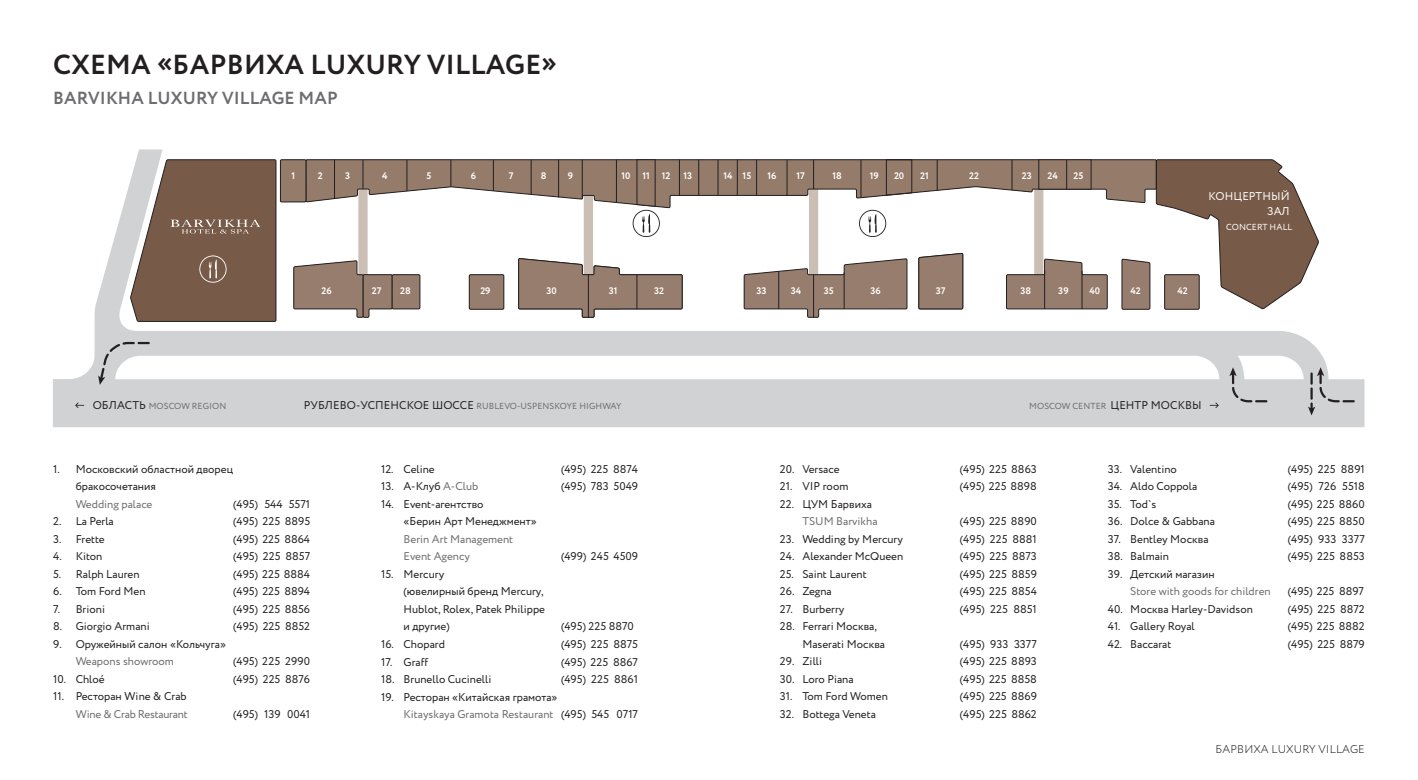
<style>
.page{position:relative;width:1418px;height:780px;background:#fff}
.page>*{position:absolute;margin:0;border:0;box-sizing:border-box;transform-origin:0 0}
.t1{font:700 27.5px "Circe";letter-spacing:.01em;color:#231f20}
.t2{font:700 17.5px "Circe";letter-spacing:.01em;color:#6c6d70}
.t3{font:11.25px/17.5px "Circe";color:#231f20}
.t4{font:11.25px/17.5px "Circe";color:#6c6d70}
.t5{font:300 11.25px "Circe";letter-spacing:.01em;color:#231f20}
.t6{font:11.25px "Circe";letter-spacing:-.02em;color:#6c6d70}
.t7{font:11.25px/15px "Circe";letter-spacing:.01em;color:#fff;text-align:right}
.t8{font:700 9.5px "Circe";color:#fff}
.t9{font:8.75px "Circe";letter-spacing:.01em;color:#6c6d70}
.t10{font:8.75px "Circe";letter-spacing:.01em;color:#fff}
.s1{font-size:11.25px;color:#231f20}
.s2{color:#6c6d70}
</style>
<div class="page">
<svg style="left:53px;top:149px;width:1311px;height:278px;fill:#d1d2d4"></svg>
<svg style="left:1307px;top:367px;width:47px;height:48px;background:#c7c7c9"></svg>
<svg style="left:1229px;top:367px;width:38px;height:35px"></svg>
<svg style="left:98px;top:342px;width:52px;height:43px"></svg>
<svg style="left:75px;top:402px;width:9px;height:6px"></svg>
<svg style="left:1209px;top:402px;width:9px;height:6px"></svg>
<svg style="left:293px;top:159px;width:1026px;height:159px"></svg>
<h1 class="t1" style="left:53px;top:47px;width:505px">СХЕМА «БАРВИХА LUXURY VILLAGE»</h1>
<h2 class="t2" style="left:53px;top:87px;width:286px">BARVIKHA LUXURY VILLAGE MAP</h2>
<p class="t8" style="left:291px;top:169px;width:5px">1</p>
<p class="t8" style="left:318px;top:169px;width:6px">2</p>
<p class="t8" style="left:345px;top:169px;width:7px">3</p>
<p class="t8" style="left:382px;top:169px;width:7px">4</p>
<p class="t8" style="left:426px;top:169px;width:6px">5</p>
<p class="t8" style="left:471px;top:169px;width:7px">6</p>
<p class="t8" style="left:509px;top:169px;width:6px">7</p>
<p class="t8" style="left:541px;top:169px;width:7px">8</p>
<p class="t8" style="left:568px;top:169px;width:7px">9</p>
<p class="t8" style="left:662px;top:169px;width:10px">12</p>
<p class="t8" style="left:683px;top:169px;width:10px">13</p>
<p class="t8" style="left:723px;top:169px;width:29px">14 15</p>
<p class="t8" style="left:767px;top:169px;width:11px">16</p>
<p class="t8" style="left:796px;top:169px;width:10px">17</p>
<p class="t8" style="left:832px;top:169px;width:11px">18</p>
<p class="t8" style="left:869px;top:169px;width:10px">19</p>
<p class="t8" style="left:894px;top:169px;width:12px">20</p>
<p class="t8" style="left:920px;top:169px;width:10px">21</p>
<p class="t8" style="left:969px;top:169px;width:11px">22</p>
<p class="t8" style="left:1021px;top:169px;width:12px">23</p>
<p class="t8" style="left:1047px;top:169px;width:12px">24</p>
<p class="t8" style="left:1073px;top:169px;width:11px">25</p>
<p class="t8" style="left:621px;top:169px;width:30px">10 11</p>
<p class="t7" style="left:1208px;top:189px;width:83px">КОНЦЕРТНЫЙ<br>ЗАЛ</p>
<p class="t10" style="left:1226px;top:221px;width:68px">CONCERT HALL</p>
<p class="t8" style="left:321px;top:284px;width:12px">26</p>
<p class="t8" style="left:372px;top:284px;width:11px">27</p>
<p class="t8" style="left:400px;top:284px;width:12px">28</p>
<p class="t8" style="left:480px;top:284px;width:12px">29</p>
<p class="t8" style="left:546px;top:284px;width:12px">30</p>
<p class="t8" style="left:609px;top:284px;width:10px">31</p>
<p class="t8" style="left:654px;top:284px;width:12px">32</p>
<p class="t8" style="left:756px;top:284px;width:12px">33</p>
<p class="t8" style="left:791px;top:284px;width:12px">34</p>
<p class="t8" style="left:824px;top:284px;width:11px">35</p>
<p class="t8" style="left:870px;top:284px;width:12px">36</p>
<p class="t8" style="left:935px;top:284px;width:11px">37</p>
<p class="t8" style="left:1020px;top:284px;width:12px">38</p>
<p class="t8" style="left:1058px;top:284px;width:12px">39</p>
<p class="t8" style="left:1089px;top:284px;width:12px">40</p>
<p class="t8" style="left:1130px;top:284px;width:12px">42</p>
<p class="t8" style="left:1177px;top:284px;width:12px">42</p>
<p class="t9" style="left:93px;top:400px;width:135px"><span class="s1">ОБЛАСТЬ</span> MOSCOW REGION</p>
<p class="t9" style="left:304px;top:400px;width:319px"><span class="s1">РУБЛЕВО-УСПЕНСКОЕ ШОССЕ</span> RUBLEVO-USPENSKOYE HIGHWAY</p>
<p class="t9" style="left:1029px;top:400px;width:174px">MOSCOW CENTER <span class="s1">ЦЕНТР МОСКВЫ</span></p>
<p class="t3" style="left:76px;top:460px;width:159px;text-indent:-22px">1. Московский областной дворец бракосочетания</p>
<p class="t4" style="left:76px;top:495px;width:78px">Wedding palace</p>
<p class="t3" style="left:233px;top:495px;width:78px">(495) 544 5571</p>
<p class="t3" style="left:53px;top:513px;width:62px">2. La Perla</p>
<p class="t3" style="left:233px;top:513px;width:78px">(495) 225 8895</p>
<p class="t3" style="left:53px;top:530px;width:53px">3. Frette</p>
<p class="t3" style="left:233px;top:530px;width:78px">(495) 225 8864</p>
<p class="t3" style="left:53px;top:548px;width:51px">4. Kiton</p>
<p class="t3" style="left:233px;top:548px;width:78px">(495) 225 8857</p>
<p class="t3" style="left:53px;top:565px;width:88px">5. Ralph Lauren</p>
<p class="t3" style="left:233px;top:565px;width:78px">(495) 225 8884</p>
<p class="t3" style="left:53px;top:583px;width:94px">6. Tom Ford Men</p>
<p class="t3" style="left:233px;top:583px;width:78px">(495) 225 8894</p>
<p class="t3" style="left:53px;top:600px;width:53px">7. Brioni</p>
<p class="t3" style="left:233px;top:600px;width:78px">(495) 225 8856</p>
<p class="t3" style="left:53px;top:618px;width:98px">8. Giorgio Armani</p>
<p class="t3" style="left:233px;top:618px;width:78px">(495) 225 8852</p>
<p class="t3" style="left:53px;top:635px;width:174px">9. Оружейный салон «Кольчуга»</p>
<p class="t4" style="left:76px;top:653px;width:100px">Weapons showroom</p>
<p class="t3" style="left:233px;top:653px;width:78px">(495) 225 2990</p>
<p class="t3" style="left:53px;top:670px;width:53px">10. Chloé</p>
<p class="t3" style="left:233px;top:670px;width:78px">(495) 225 8876</p>
<p class="t3" style="left:53px;top:688px;width:135px">11. Ресторан Wine &amp; Crab</p>
<p class="t6" style="left:76px;top:706px;width:114px">Wine &amp; Crab Restaurant</p>
<p class="t3" style="left:233px;top:705px;width:78px">(495) 139 0041</p>
<p class="t3" style="left:381px;top:460px;width:55px">12. Celine</p>
<p class="t3" style="left:561px;top:460px;width:78px">(495) 225 8874</p>
<p class="t3" style="left:381px;top:478px;width:99px">13. А-Клуб <span class="s2">A-Club</span></p>
<p class="t3" style="left:561px;top:478px;width:78px">(495) 783 5049</p>
<p class="t3" style="left:403px;top:495px;width:135px;text-indent:-22px">14. Event-агентство<br>«Берин Арт Менеджмент»</p>
<p class="t4" style="left:403px;top:530px;width:111px">Berin Art Management<br>Event Agency</p>
<p class="t3" style="left:561px;top:548px;width:78px">(499) 245 4509</p>
<p class="t3" style="left:403px;top:565px;width:143px;text-indent:-22px">15. Mercury<br>(ювелирный бренд Mercury,<br>Hublot, Rolex, Patek Philippe и другие)</p>
<p class="t3" style="left:561px;top:618px;width:74px">(495) 225 8870</p>
<p class="t3" style="left:381px;top:635px;width:65px">16. Chopard</p>
<p class="t3" style="left:561px;top:635px;width:78px">(495) 225 8875</p>
<p class="t3" style="left:381px;top:653px;width:49px">17. Graff</p>
<p class="t3" style="left:561px;top:653px;width:78px">(495) 225 8867</p>
<p class="t3" style="left:381px;top:670px;width:112px">18. Brunello Cucinelli</p>
<p class="t3" style="left:561px;top:670px;width:78px">(495) 225 8861</p>
<p class="t3" style="left:403px;top:688px;width:236px;text-indent:-22px">19. Ресторан «Китайская грамота»<br><span class="s2">Kitayskaya Gramota Restaurant</span> (495) 545 0717</p>
<p class="t3" style="left:780px;top:460px;width:61px">20. Versace</p>
<p class="t3" style="left:960px;top:460px;width:78px">(495) 225 8863</p>
<p class="t3" style="left:780px;top:478px;width:70px">21. VIP room</p>
<p class="t3" style="left:960px;top:478px;width:78px">(495) 225 8898</p>
<p class="t3" style="left:780px;top:495px;width:93px">22. ЦУМ Барвиха</p>
<p class="t4" style="left:802px;top:513px;width:77px">TSUM Barvikha</p>
<p class="t3" style="left:960px;top:513px;width:78px">(495) 225 8890</p>
<p class="t3" style="left:780px;top:530px;width:124px">23. Wedding by Mercury</p>
<p class="t3" style="left:960px;top:530px;width:78px">(495) 225 8881</p>
<p class="t3" style="left:780px;top:548px;width:125px">24. Alexander McQueen</p>
<p class="t3" style="left:960px;top:548px;width:78px">(495) 225 8873</p>
<p class="t3" style="left:780px;top:565px;width:88px">25. Saint Laurent</p>
<p class="t3" style="left:960px;top:565px;width:78px">(495) 225 8859</p>
<p class="t3" style="left:780px;top:583px;width:53px">26. Zegna</p>
<p class="t3" style="left:960px;top:583px;width:78px">(495) 225 8854</p>
<p class="t3" style="left:780px;top:600px;width:66px">27. Burberry</p>
<p class="t3" style="left:960px;top:600px;width:78px">(495) 225 8851</p>
<p class="t3" style="left:802px;top:618px;width:84px;text-indent:-22px">28. Ferrari Москва,<br>Maserati Москва</p>
<p class="t3" style="left:960px;top:635px;width:78px">(495) 933 3377</p>
<p class="t3" style="left:780px;top:653px;width:44px">29. Zilli</p>
<p class="t3" style="left:960px;top:653px;width:78px">(495) 225 8893</p>
<p class="t3" style="left:780px;top:670px;width:75px">30. Loro Piana</p>
<p class="t3" style="left:960px;top:670px;width:78px">(495) 225 8858</p>
<p class="t3" style="left:780px;top:688px;width:109px">31. Tom Ford Women</p>
<p class="t3" style="left:960px;top:688px;width:78px">(495) 225 8869</p>
<p class="t3" style="left:780px;top:705px;width:97px">32. Bottega Veneta</p>
<p class="t3" style="left:960px;top:705px;width:78px">(495) 225 8862</p>
<p class="t3" style="left:1107px;top:460px;width:71px">33. Valentino</p>
<p class="t3" style="left:1287px;top:460px;width:78px">(495) 225 8891</p>
<p class="t3" style="left:1107px;top:478px;width:91px">34. Aldo Coppola</p>
<p class="t3" style="left:1287px;top:478px;width:78px">(495) 726 5518</p>
<p class="t3" style="left:1107px;top:495px;width:50px">35. Tod`s</p>
<p class="t3" style="left:1287px;top:495px;width:78px">(495) 225 8860</p>
<p class="t3" style="left:1107px;top:513px;width:109px">36. Dolce &amp; Gabbana</p>
<p class="t3" style="left:1287px;top:513px;width:78px">(495) 225 8850</p>
<p class="t3" style="left:1107px;top:530px;width:102px">37. Bentley Москва</p>
<p class="t3" style="left:1287px;top:530px;width:78px">(495) 933 3377</p>
<p class="t3" style="left:1107px;top:548px;width:63px">38. Balmain</p>
<p class="t3" style="left:1287px;top:548px;width:78px">(495) 225 8853</p>
<p class="t3" style="left:1107px;top:565px;width:108px">39. Детский магазин</p>
<p class="t4" style="left:1130px;top:583px;width:142px">Store with goods for children</p>
<p class="t3" style="left:1287px;top:583px;width:78px">(495) 225 8897</p>
<p class="t3" style="left:1107px;top:600px;width:147px">40. Москва Harley-Davidson</p>
<p class="t3" style="left:1287px;top:600px;width:78px">(495) 225 8872</p>
<p class="t3" style="left:1107px;top:618px;width:88px">41. Gallery Royal</p>
<p class="t3" style="left:1287px;top:618px;width:78px">(495) 225 8882</p>
<p class="t3" style="left:1107px;top:635px;width:65px">42. Baccarat</p>
<p class="t3" style="left:1287px;top:635px;width:78px">(495) 225 8879</p>
<p class="t5" style="left:1215px;top:741px;width:151px">БАРВИХА LUXURY VILLAGE</p>
</div>
